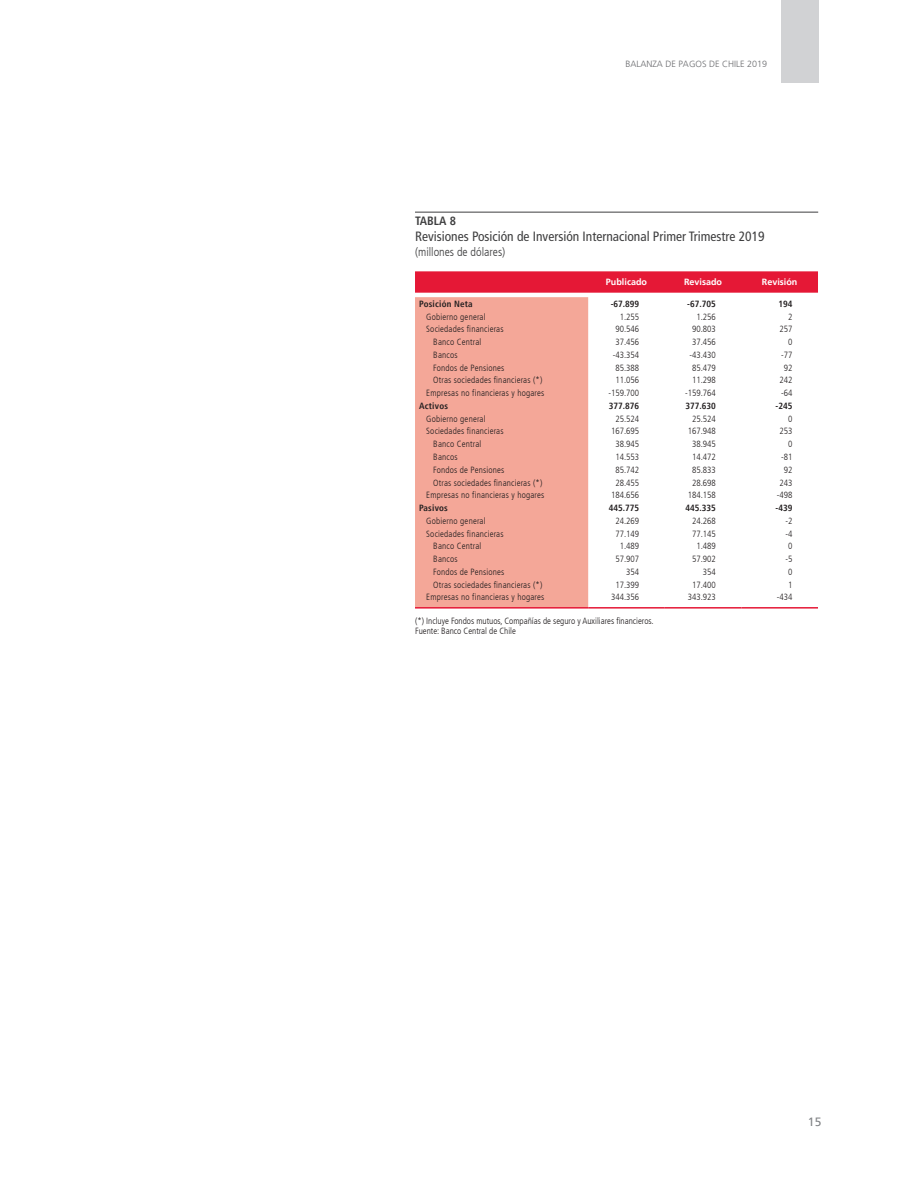
<style>
.page{position:relative;width:912px;height:1188px;background:#fff}
.page>*{position:absolute;margin:0;border:0;box-sizing:border-box;transform-origin:0 0}
.t1{font:condensed 13.5px "Frutiger LT";color:#3e3e3f}
.t2{font:300 condensed 12px "Frutiger LT";color:#3e3e3f}
.t3{font:700 condensed 12px "Frutiger LT";color:#3e3e3f}
.t4{font:12px "Frutiger LT";color:#808285}
.Bajada_tablas_y_graf{font:300 condensed 9px "Frutiger LT";letter-spacing:.02em;color:#231f20}
.Bajada_tablas_y_graf-2{font:300 condensed 9px "Frutiger LT";color:#231f20}
.t5{font:700 condensed 9px "Frutiger LT";color:#231f20}
.t6{font:700 condensed 9px "Frutiger LT";letter-spacing:.02em;color:#231f20}
.t7{font:300 9px "Frutiger LT";color:#6c6d70}
.t8{font:700 9px "Frutiger LT";color:#fff}
</style>
<div class="page">
<div style="left:780px;top:0;width:38px;height:83px;background:#d1d2d4"></div>
<svg style="left:415px;top:271px;width:402px;height:22px;background:#e51f3c"></svg>
<div style="left:415px;top:297px;width:173px;height:310px;background:#f4a798"></div>
<hr style="left:415px;top:607px;width:173px;height:2px;background:#e51836">
<hr style="left:588px;top:607px;width:76px;height:2px;background:#e51836">
<hr style="left:664px;top:607px;width:77px;height:2px;background:#e51836">
<hr style="left:741px;top:607px;width:76px;height:2px;background:#e51836">
<hr style="left:415px;top:212px;width:402px;height:1px;background:#3e3e3f">
<p class="t7" style="left:625px;top:59px;width:143px">BALANZA DE PAGOS DE CHILE 2019</p>
<p class="t3" style="left:415px;top:214px;width:42px">TABLA 8</p>
<p class="t1" style="left:415px;top:229px;width:351px">Revisiones Posición de Inversión Internacional Primer Trimestre 2019</p>
<p class="t2" style="left:415px;top:245px;width:92px">(millones de dólares)</p>
<p class="t8" style="left:605px;top:277px;width:43px">Publicado</p>
<p class="t8" style="left:683px;top:277px;width:40px">Revisado</p>
<p class="t8" style="left:761px;top:277px;width:37px">Revisión</p>
<p class="t6" style="left:419px;top:298px;width:55px">Posición Neta</p>
<p class="t5" style="left:610px;top:298px;width:30px">-67.899</p>
<p class="t5" style="left:687px;top:298px;width:30px">-67.705</p>
<p class="t5" style="left:778px;top:298px;width:16px">194</p>
<p class="Bajada_tablas_y_graf" style="left:426px;top:311px;width:61px">Gobierno general</p>
<p class="Bajada_tablas_y_graf" style="left:619px;top:311px;width:21px">1.255</p>
<p class="Bajada_tablas_y_graf" style="left:696px;top:311px;width:21px">1.256</p>
<p class="Bajada_tablas_y_graf" style="left:787px;top:311px;width:6px">2</p>
<p class="Bajada_tablas_y_graf" style="left:426px;top:324px;width:79px">Sociedades financieras</p>
<p class="Bajada_tablas_y_graf" style="left:615px;top:324px;width:25px">90.546</p>
<p class="Bajada_tablas_y_graf" style="left:691px;top:324px;width:25px">90.803</p>
<p class="Bajada_tablas_y_graf" style="left:779px;top:324px;width:14px">257</p>
<p class="Bajada_tablas_y_graf" style="left:433px;top:337px;width:49px">Banco Central</p>
<p class="Bajada_tablas_y_graf" style="left:615px;top:337px;width:25px">37.456</p>
<p class="Bajada_tablas_y_graf" style="left:691px;top:337px;width:25px">37.456</p>
<p class="Bajada_tablas_y_graf" style="left:787px;top:337px;width:6px">0</p>
<p class="Bajada_tablas_y_graf" style="left:433px;top:350px;width:26px">Bancos</p>
<p class="Bajada_tablas_y_graf" style="left:612px;top:350px;width:28px">-43.354</p>
<p class="Bajada_tablas_y_graf" style="left:689px;top:350px;width:28px">-43.430</p>
<p class="Bajada_tablas_y_graf" style="left:780px;top:350px;width:13px">-77</p>
<p class="Bajada_tablas_y_graf" style="left:433px;top:362px;width:72px">Fondos de Pensiones</p>
<p class="Bajada_tablas_y_graf" style="left:615px;top:362px;width:25px">85.388</p>
<p class="Bajada_tablas_y_graf" style="left:691px;top:362px;width:25px">85.479</p>
<p class="Bajada_tablas_y_graf" style="left:783px;top:362px;width:10px">92</p>
<p class="Bajada_tablas_y_graf" style="left:433px;top:375px;width:111px">Otras sociedades financieras (*)</p>
<p class="Bajada_tablas_y_graf" style="left:615px;top:375px;width:25px">11.056</p>
<p class="Bajada_tablas_y_graf" style="left:691px;top:375px;width:25px">11.298</p>
<p class="Bajada_tablas_y_graf" style="left:779px;top:375px;width:14px">242</p>
<p class="Bajada_tablas_y_graf" style="left:426px;top:388px;width:120px">Empresas no financieras y hogares</p>
<p class="Bajada_tablas_y_graf" style="left:608px;top:388px;width:32px">-159.700</p>
<p class="Bajada_tablas_y_graf" style="left:684px;top:388px;width:32px">-159.764</p>
<p class="Bajada_tablas_y_graf" style="left:780px;top:388px;width:13px">-64</p>
<p class="t6" style="left:419px;top:401px;width:30px">Activos</p>
<p class="t5" style="left:608px;top:401px;width:32px">377.876</p>
<p class="t5" style="left:685px;top:401px;width:32px">377.630</p>
<p class="t5" style="left:775px;top:401px;width:18px">-245</p>
<p class="Bajada_tablas_y_graf" style="left:426px;top:414px;width:61px">Gobierno general</p>
<p class="Bajada_tablas_y_graf" style="left:615px;top:414px;width:25px">25.524</p>
<p class="Bajada_tablas_y_graf" style="left:691px;top:414px;width:25px">25.524</p>
<p class="Bajada_tablas_y_graf" style="left:787px;top:414px;width:6px">0</p>
<p class="Bajada_tablas_y_graf" style="left:426px;top:426px;width:79px">Sociedades financieras</p>
<p class="Bajada_tablas_y_graf" style="left:611px;top:426px;width:30px">167.695</p>
<p class="Bajada_tablas_y_graf" style="left:687px;top:426px;width:30px">167.948</p>
<p class="Bajada_tablas_y_graf" style="left:779px;top:426px;width:14px">253</p>
<p class="Bajada_tablas_y_graf" style="left:433px;top:439px;width:49px">Banco Central</p>
<p class="Bajada_tablas_y_graf" style="left:615px;top:439px;width:25px">38.945</p>
<p class="Bajada_tablas_y_graf" style="left:691px;top:439px;width:25px">38.945</p>
<p class="Bajada_tablas_y_graf" style="left:787px;top:439px;width:6px">0</p>
<p class="Bajada_tablas_y_graf" style="left:433px;top:452px;width:26px">Bancos</p>
<p class="Bajada_tablas_y_graf" style="left:615px;top:452px;width:25px">14.553</p>
<p class="Bajada_tablas_y_graf" style="left:691px;top:452px;width:25px">14.472</p>
<p class="Bajada_tablas_y_graf" style="left:780px;top:452px;width:13px">-81</p>
<p class="Bajada_tablas_y_graf" style="left:433px;top:465px;width:72px">Fondos de Pensiones</p>
<p class="Bajada_tablas_y_graf" style="left:615px;top:465px;width:25px">85.742</p>
<p class="Bajada_tablas_y_graf" style="left:691px;top:465px;width:25px">85.833</p>
<p class="Bajada_tablas_y_graf" style="left:783px;top:465px;width:10px">92</p>
<p class="Bajada_tablas_y_graf" style="left:433px;top:477px;width:111px">Otras sociedades financieras (*)</p>
<p class="Bajada_tablas_y_graf" style="left:615px;top:477px;width:25px">28.455</p>
<p class="Bajada_tablas_y_graf" style="left:691px;top:477px;width:25px">28.698</p>
<p class="Bajada_tablas_y_graf" style="left:779px;top:477px;width:14px">243</p>
<p class="Bajada_tablas_y_graf" style="left:426px;top:490px;width:120px">Empresas no financieras y hogares</p>
<p class="Bajada_tablas_y_graf" style="left:611px;top:490px;width:30px">184.656</p>
<p class="Bajada_tablas_y_graf" style="left:687px;top:490px;width:30px">184.158</p>
<p class="Bajada_tablas_y_graf" style="left:776px;top:490px;width:17px">-498</p>
<p class="t6" style="left:419px;top:503px;width:30px">Pasivos</p>
<p class="t5" style="left:608px;top:503px;width:32px">445.775</p>
<p class="t5" style="left:685px;top:503px;width:32px">445.335</p>
<p class="t5" style="left:775px;top:503px;width:18px">-439</p>
<p class="Bajada_tablas_y_graf" style="left:426px;top:516px;width:61px">Gobierno general</p>
<p class="Bajada_tablas_y_graf" style="left:615px;top:516px;width:25px">24.269</p>
<p class="Bajada_tablas_y_graf" style="left:691px;top:516px;width:25px">24.268</p>
<p class="Bajada_tablas_y_graf" style="left:785px;top:516px;width:8px">-2</p>
<p class="Bajada_tablas_y_graf" style="left:426px;top:528px;width:79px">Sociedades financieras</p>
<p class="Bajada_tablas_y_graf" style="left:615px;top:528px;width:25px">77.149</p>
<p class="Bajada_tablas_y_graf" style="left:691px;top:528px;width:25px">77.145</p>
<p class="Bajada_tablas_y_graf" style="left:785px;top:528px;width:8px">-4</p>
<p class="Bajada_tablas_y_graf" style="left:433px;top:541px;width:49px">Banco Central</p>
<p class="Bajada_tablas_y_graf" style="left:619px;top:541px;width:21px">1.489</p>
<p class="Bajada_tablas_y_graf" style="left:696px;top:541px;width:21px">1.489</p>
<p class="Bajada_tablas_y_graf" style="left:787px;top:541px;width:6px">0</p>
<p class="Bajada_tablas_y_graf" style="left:433px;top:554px;width:26px">Bancos</p>
<p class="Bajada_tablas_y_graf" style="left:615px;top:554px;width:25px">57.907</p>
<p class="Bajada_tablas_y_graf" style="left:691px;top:554px;width:25px">57.902</p>
<p class="Bajada_tablas_y_graf" style="left:785px;top:554px;width:8px">-5</p>
<p class="Bajada_tablas_y_graf" style="left:433px;top:567px;width:72px">Fondos de Pensiones</p>
<p class="Bajada_tablas_y_graf" style="left:626px;top:567px;width:14px">354</p>
<p class="Bajada_tablas_y_graf" style="left:702px;top:567px;width:14px">354</p>
<p class="Bajada_tablas_y_graf" style="left:787px;top:567px;width:6px">0</p>
<p class="Bajada_tablas_y_graf" style="left:433px;top:579px;width:111px">Otras sociedades financieras (*)</p>
<p class="Bajada_tablas_y_graf" style="left:615px;top:579px;width:25px">17.399</p>
<p class="Bajada_tablas_y_graf" style="left:691px;top:579px;width:25px">17.400</p>
<p class="Bajada_tablas_y_graf" style="left:787px;top:579px;width:6px">1</p>
<p class="Bajada_tablas_y_graf" style="left:426px;top:592px;width:120px">Empresas no financieras y hogares</p>
<p class="Bajada_tablas_y_graf" style="left:611px;top:592px;width:30px">344.356</p>
<p class="Bajada_tablas_y_graf" style="left:687px;top:592px;width:30px">343.923</p>
<p class="Bajada_tablas_y_graf" style="left:776px;top:592px;width:17px">-434</p>
<p class="Bajada_tablas_y_graf-2" style="left:415px;top:616px;width:240px">(*) Incluye Fondos mutuos, Compañías de seguro y Auxiliares financieros.</p>
<p class="Bajada_tablas_y_graf-2" style="left:415px;top:626px;width:102px">Fuente: Banco Central de Chile</p>
<h2 class="t4" style="left:807px;top:1114px;width:15px">15</h2>
</div>
